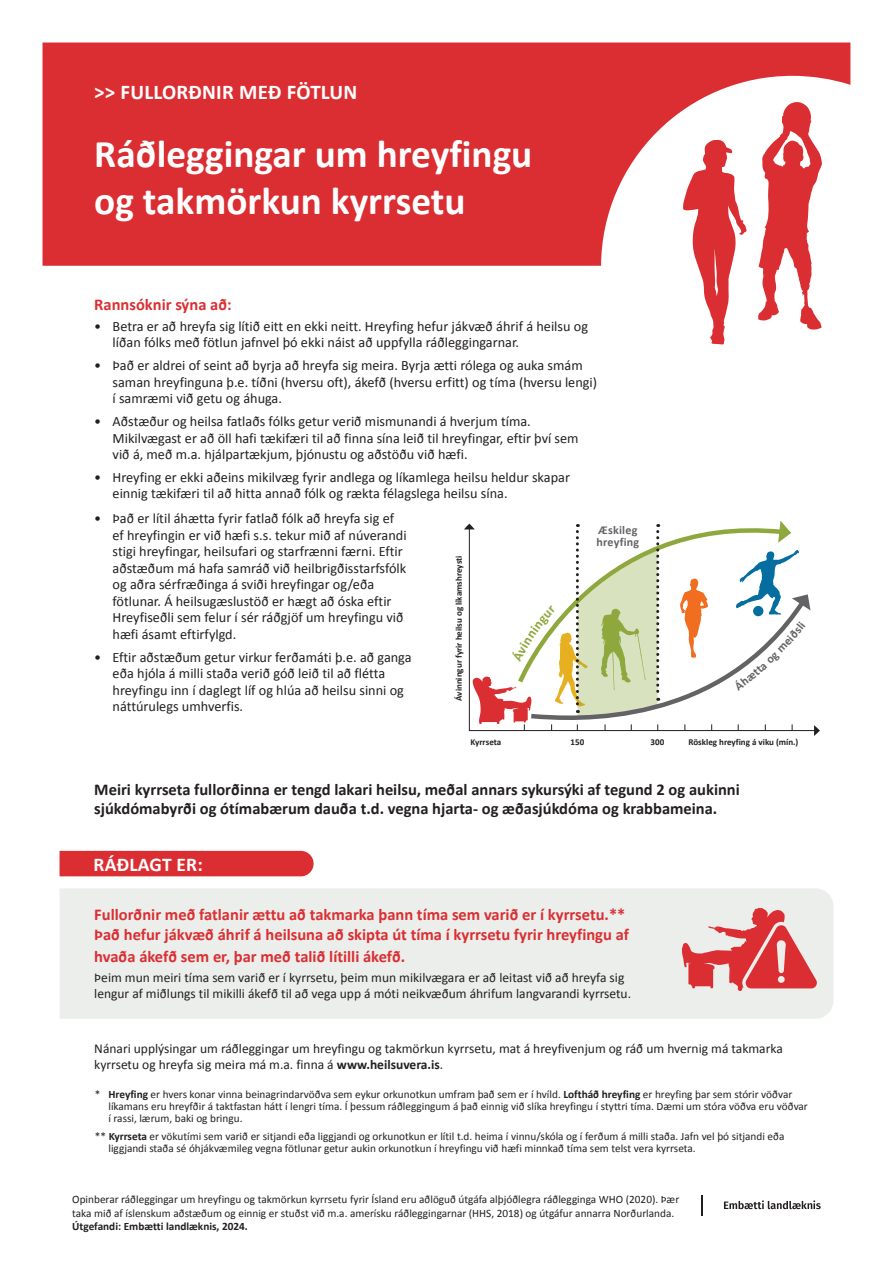
<style>
.page{position:relative;width:893px;height:1263px;background:#fff}
.page>*{position:absolute;margin:0;border:0;box-sizing:border-box;transform-origin:0 0}
.meginmál{font:700 39.3px/47.1px "Calibri";color:#fff}
.meginmál-2{font:700 21px "Calibri";letter-spacing:.01em;color:#fff}
.meginmál-3{font:700 19.5px "Calibri";letter-spacing:.01em;color:#fff}
.Fyrirsögn{font:700 16.5px/19.8px "Calibri";color:#db2e32}
.Fyrirsögn-2{font:700 16.5px/19.8px "Calibri";color:#231f20}
.meginmál___tab{font:14.25px/16.5px "Calibri";color:#231f20}
.skýringartexti{font:13.5px/16.2px "Calibri";color:#231f20}
.meginmál-4{font:13.5px/16.2px "Calibri";color:#231f20}
.meginmál-5{font:700 12px "Calibri";letter-spacing:.02em;color:#636366}
.footnote{font:11.25px/12.1px "Calibri";color:#231f20}
.meginmál-6{font:11.25px/13.5px "Calibri";color:#231f20}
.meginmál-7{font:700 11.25px "Calibri";color:#231f20}
.meginmál-8{font:700 9px "Calibri";color:#231f20}
.s1{font-weight:700}
</style>
<div class="page">
<div style="left:60px;top:888px;width:773px;height:131px;background:#ebeeeb"></div>
<svg style="left:43px;top:43px;width:807px;height:223px;background:#df484c"></svg>
<svg style="left:682px;top:908px;width:140px;height:85px;background:#e39494"></svg>
<div style="left:778px;top:976px;width:7px;height:7px;background:#ebeeeb;border-radius:50%"></div>
<div style="left:60px;top:851px;width:254px;height:25px;background:#db2e32"></div>
<svg style="left:758px;top:102px;width:64px;height:228px"></svg>
<svg style="left:683px;top:140px;width:64px;height:205px"></svg>
<svg style="left:724px;top:1200px;width:97px;height:9px"></svg>
<svg style="left:702px;top:1195px;width:1px;height:20px"></svg>
<svg style="left:464px;top:521px;width:356px;height:215px"></svg>
<p class="meginmál-2" style="left:94px;top:79px;width:264px">&gt;&gt; FULLORÐNIR MEÐ FÖTLUN</p>
<p class="meginmál" style="left:94px;top:130px;width:440px">Ráðleggingar um hreyfingu og takmörkun kyrrsetu</p>
<p class="Fyrirsögn" style="left:94px;top:295px;width:139px">Rannsóknir sýna að:</p>
<p class="meginmál___tab" style="left:113px;top:318px;width:477px;text-indent:-18px">• Betra er að hreyfa sig lítið eitt en ekki neitt. Hreyfing hefur jákvæð áhrif á heilsu og líðan fólks með fötlun jafnvel þó ekki náist að uppfylla ráðleggingarnar.</p>
<p class="meginmál___tab" style="left:113px;top:357px;width:486px;text-indent:-18px">• Það er aldrei of seint að byrja að hreyfa sig meira. Byrja ætti rólega og auka smám saman hreyfinguna þ.e. tíðni (hversu oft), ákefð (hversu erfitt) og tíma (hversu lengi) í samræmi við getu og áhuga.</p>
<p class="meginmál___tab" style="left:113px;top:413px;width:468px;text-indent:-18px">• Aðstæður og heilsa fatlaðs fólks getur verið mismunandi á hverjum tíma.<br>Mikilvægast er að öll hafi tækifæri til að finna sína leið til hreyfingar, eftir því sem við á, með m.a. hjálpartækjum, þjónustu og aðstöðu við hæfi.</p>
<p class="meginmál___tab" style="left:113px;top:469px;width:459px;text-indent:-18px">• Hreyfing er ekki aðeins mikilvæg fyrir andlega og líkamlega heilsu heldur skapar einnig tækifæri til að hitta annað fólk og rækta félagslega heilsu sína.</p>
<p class="meginmál___tab" style="left:113px;top:510px;width:296px;text-indent:-18px">• Það er lítil áhætta fyrir fatlað fólk að hreyfa sig ef ef hreyfingin er við hæfi s.s. tekur mið af núverandi stigi hreyfingar, heilsufari og starfrænni færni. Eftir aðstæðum má hafa samráð við heilbrigðisstarfsfólk og aðra sérfræðinga á sviði hreyfingar og/eða fötlunar. Á heilsugæslustöð er hægt að óska eftir Hreyfiseðli sem felur í sér ráðgjöf um hreyfingu við hæfi ásamt eftirfylgd.</p>
<p class="meginmál___tab" style="left:113px;top:649px;width:300px;text-indent:-18px">• Eftir aðstæðum getur virkur ferðamáti þ.e. að ganga eða hjóla á milli staða verið góð leið til að flétta hreyfingu inn í daglegt líf og hlúa að heilsu sinni og náttúrulegs umhverfis.</p>
<p class="meginmál-5" style="left:598px;top:522px;width:40px">Æskileg</p>
<p class="meginmál-5" style="left:596px;top:534px;width:44px">hreyfing</p>
<p class="meginmál-8" style="left:453px;top:701px;width:147px;rotate:-90deg">Ávinningur fyrir heilsu og líkamshreysti</p>
<p class="meginmál-8" style="left:471px;top:736px;width:32px">Kyrrseta</p>
<p class="meginmál-8" style="left:688px;top:736px;width:111px">Röskleg hreyfing á viku (mín.)</p>
<p class="meginmál-8" style="left:571px;top:736px;width:15px">150</p>
<p class="meginmál-8" style="left:651px;top:736px;width:15px">300</p>
<p class="Fyrirsögn-2" style="left:94px;top:779px;width:647px">Meiri kyrrseta fullorðinna er tengd lakari heilsu, meðal annars sykursýki af tegund 2 og aukinni sjúkdómabyrði og ótímabærum dauða t.d. vegna hjarta- og æðasjúkdóma og krabbameina.</p>
<p class="meginmál-3" style="left:94px;top:852px;width:111px">RÁÐLAGT ER:</p>
<p class="Fyrirsögn" style="left:94px;top:905px;width:536px">Fullorðnir með fatlanir ættu að takmarka þann tíma sem varið er í kyrrsetu.**<br>Það hefur jákvæð áhrif á heilsuna að skipta út tíma í kyrrsetu fyrir hreyfingu af</p>
<p class="Fyrirsögn" style="left:94px;top:946px;width:313px">hvaða ákefð sem er, þar með talið lítilli ákefð.</p>
<p class="skýringartexti" style="left:94px;top:969px;width:538px">Þeim mun meiri tíma sem varið er í kyrrsetu, þeim mun mikilvægara er að leitast við að hreyfa sig lengur af miðlungs til mikilli ákefð til að vega upp á móti neikvæðum áhrifum langvarandi kyrrsetu.</p>
<p class="meginmál-4" style="left:94px;top:1040px;width:690px">Nánari upplýsingar um ráðleggingar um hreyfingu og takmörkun kyrrsetu, mat á hreyfivenjum og ráð um hvernig má takmarka kyrrsetu og hreyfa sig meira má m.a. finna á <span class="s1">www.heilsuvera.is</span>.</p>
<p class="footnote" style="left:108px;top:1088px;width:701px;text-indent:-14px">* <span class="s1">Hreyfing</span> er hvers konar vinna beinagrindarvöðva sem eykur orkunotkun umfram það sem er í hvíld. <span class="s1">Loftháð hreyfing</span> er hreyfing þar sem stórir vöðvar líkamans eru hreyfðir á taktfastan hátt í lengri tíma. Í þessum ráðleggingum á það einnig við slíka hreyfingu í styttri tíma. Dæmi um stóra vöðva eru vöðvar í rassi, lærum, baki og bringu.</p>
<p class="footnote" style="left:108px;top:1130px;width:677px;text-indent:-14px">** <span class="s1">Kyrrseta</span> er vökutími sem varið er sitjandi eða liggjandi og orkunotkun er lítil t.d. heima í vinnu/skóla og í ferðum á milli staða. Jafn vel þó sitjandi eða liggjandi staða sé óhjákvæmileg vegna fötlunar getur aukin orkunotkun í hreyfingu við hæfi minnkað tíma sem telst vera kyrrseta.</p>
<p class="meginmál-6" style="left:72px;top:1193px;width:608px">Opinberar ráðleggingar um hreyfingu og takmörkun kyrrsetu fyrir Ísland eru aðlöguð útgáfa alþjóðlegra ráðlegginga WHO (2020). Þær taka mið af íslenskum aðstæðum og einnig er stuðst við m.a. amerísku ráðleggingarnar (HHS, 2018) og útgáfur annarra Norðurlanda.</p>
<p class="meginmál-7" style="left:72px;top:1219px;width:177px">Útgefandi: Embætti landlæknis, 2024.</p>
</div>
